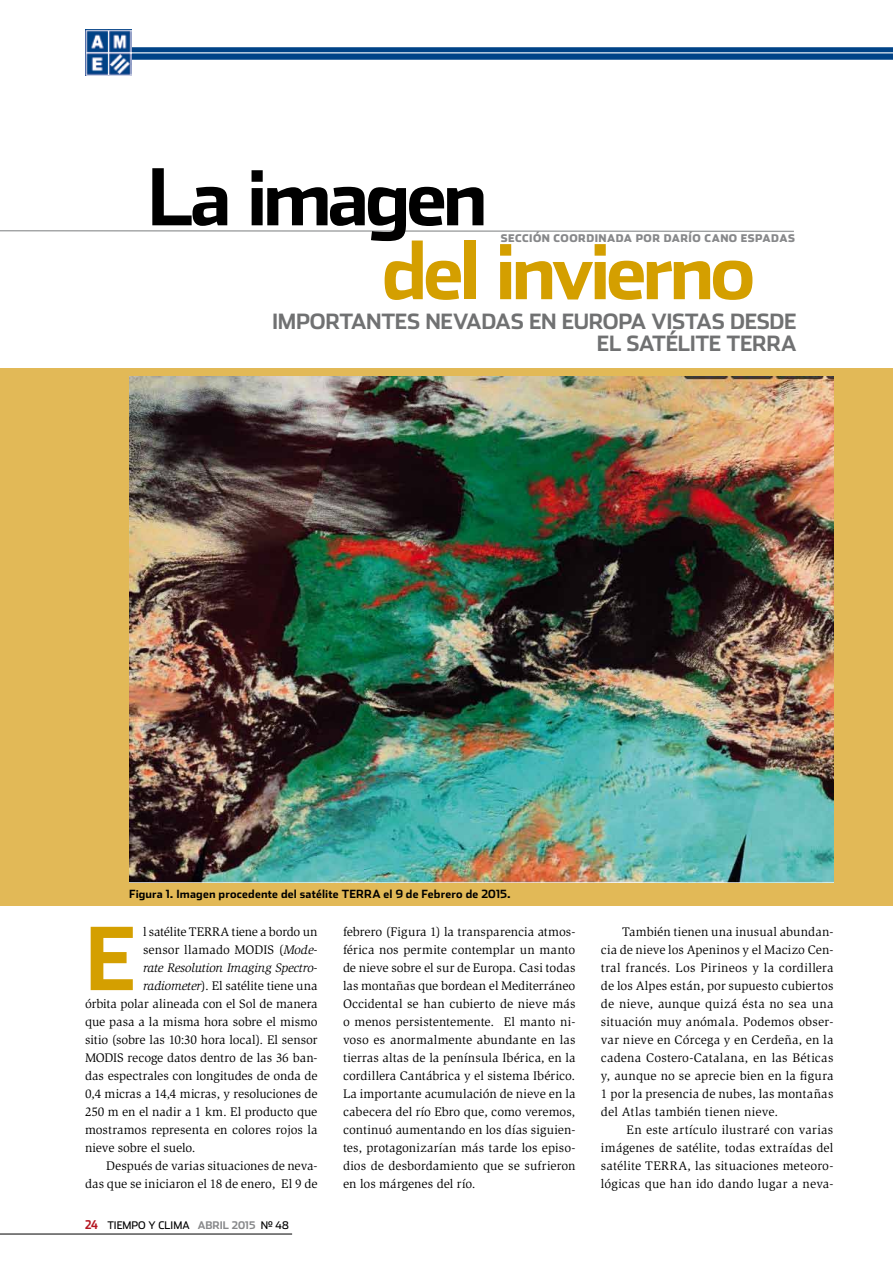
<style>
.page{position:relative;width:893px;height:1263px;background:#fff}
.page>*{position:absolute;margin:0;border:0;box-sizing:border-box;transform-origin:0 0}
.t1{font:700 86.55px "Stainless";color:#d49f00}
.t2{font:700 78px "Stainless";letter-spacing:-.06em;color:#d49f00}
.t3{font:700 78px "Stainless";letter-spacing:-.06em;color:#000}
.t4{font:700 21px/22.5px "Stainless";letter-spacing:-.02em;color:#707172}
.t5{font:12.75px/18px "Slimbach Std";color:#000;text-align:justify}
.t6{font:italic 12.75px "Slimbach Std";letter-spacing:-.015em;color:#000}
.t7{font:700 11.25px "Stainless";letter-spacing:.015em;color:#000}
.t8{font:900 10.5px "Stainless";letter-spacing:.045em;color:#87888a}
.t9{font:10.5px "Stainless";color:#000}
.t10{font:700 10.5px "Stainless";color:#87888a}
.s1{font-style:italic}
.s2{font-family:"Stainless Cond";font-weight:700;font-size:12px;color:#b51621}
.s3{font-weight:700;color:#87888a}
.s4{font-weight:400;color:#000}
</style>
<div class="page">
<img style="left:85px;top:30px;width:46px;height:46px">
<hr style="left:0;top:1234px;width:292px;height:1px;background:#000">
<div style="left:85px;top:47px;width:808px;height:12px;background:#004387"></div>
<hr style="left:130px;top:52px;width:763px;height:1px;background:#fff">
<div style="left:0;top:369px;width:893px;height:537px;background:#e2b957"></div>
<svg style="left:0;top:230px;width:794px;height:2px;background:#bbbdbd"></svg>
<img style="left:129px;top:376px;width:705px;height:507px">
<h2 class="t3" style="left:148px;top:151px;width:342px">La imagen</h2>
<p class="t8" style="left:501px;top:232px;width:296px">SECCIÓN COORDINADA POR DARÍO CANO ESPADAS</p>
<h2 class="t2" style="left:382px;top:225px;width:375px">del invierno</h2>
<h3 class="t4" style="left:597px;top:310px;width:201px;text-indent:-325px">Importantes nevadas en Europa vistas desde el satélite TERRA</h3>
<p class="t7" style="left:129px;top:887px;width:222px">Figura 1. Imagen procedente del satélite TERRA</p>
<p class="t7" style="left:384px;top:887px;width:129px">el 9 de Febrero de 2015.</p>
<h1 class="t1" style="left:85px;top:907px;width:44px">E</h1>
<p class="t5" style="left:143px;top:923px;width:176px">l satélite TERRA tiene a bordo un</p>
<p class="t5" style="left:143px;top:941px;width:176px">sensor llamado MODIS (<span class="s1">Mode-</span></p>
<p class="t6" style="left:143px;top:960px;width:176px">rate Resolution Imaging Spectro-</p>
<p class="t5" style="left:143px;top:977px;width:176px"><span class="s1">radiometer</span>). El satélite tiene una</p>
<p class="t5" style="left:85px;top:995px;width:234px">órbita polar alineada con el Sol de manera</p>
<p class="t5" style="left:85px;top:1013px;width:234px">que pasa a la misma hora sobre el mismo</p>
<p class="t5" style="left:85px;top:1031px;width:234px">sitio (sobre las 10:30 hora local). El sensor</p>
<p class="t5" style="left:85px;top:1049px;width:234px">MODIS recoge datos dentro de las 36 ban-</p>
<p class="t5" style="left:85px;top:1067px;width:234px">das espectrales con longitudes de onda de</p>
<p class="t5" style="left:85px;top:1085px;width:234px">0,4 micras a 14,4 micras, y resoluciones de</p>
<p class="t5" style="left:85px;top:1103px;width:234px">250 m en el nadir a 1 km. El producto que</p>
<p class="t5" style="left:85px;top:1121px;width:234px">mostramos representa en colores rojos la</p>
<p class="t5" style="left:85px;top:1139px;width:112px">nieve sobre el suelo.</p>
<p class="t5" style="left:106px;top:1157px;width:213px">Después de varias situaciones de neva-</p>
<p class="t5" style="left:85px;top:1175px;width:234px">das que se iniciaron el 18 de enero, El 9 de</p>
<p class="t9" style="left:85px;top:1219px;width:120px"><span class="s2">24</span> TIEMPO Y CLIMA <span class="s3">ABRIL</span></p>
<p class="t10" style="left:232px;top:1219px;width:58px">2015 <span class="s4">Nº 48</span></p>
<p class="t5" style="left:343px;top:923px;width:234px">febrero (Figura 1) la transparencia atmos&shy;férica nos permite contemplar un manto de nieve sobre el sur de Europa. Casi todas las montañas que bordean el Mediterráneo Occidental se han cubierto de nieve más o menos persistentemente. El manto ni&shy;voso es anormalmente abundante en las tierras altas de la península Ibérica, en la cordillera Cantábrica y el sistema Ibérico.<br>La importante acumulación de nieve en la cabecera del río Ebro que, como veremos, continuó aumentando en los días siguien&shy;tes, protagonizarían más tarde los episo&shy;dios de desbordamiento que se sufrieron en los márgenes del río.</p>
<p class="t5" style="left:601px;top:923px;width:234px;text-indent:21px">También tienen una inusual abundan&shy;cia de nieve los Apeninos y el Macizo Cen&shy;tral francés. Los Pirineos y la cordillera de los Alpes están, por supuesto cubiertos de nieve, aunque quizá ésta no sea una situación muy anómala. Podemos obser&shy;var nieve en Córcega y en Cerdeña, en la cadena Costero-Catalana, en las Béticas y, aunque no se aprecie bien en la figura 1 por la presencia de nubes, las montañas del Atlas también tienen nieve.</p>
<p class="t5" style="left:601px;top:1121px;width:234px;text-indent:26px">En este artículo ilustraré con varias imágenes de satélite, todas extraídas del satélite TERRA, las situaciones meteoro&shy;lógicas que han ido dando lugar a neva-</p>
</div>
